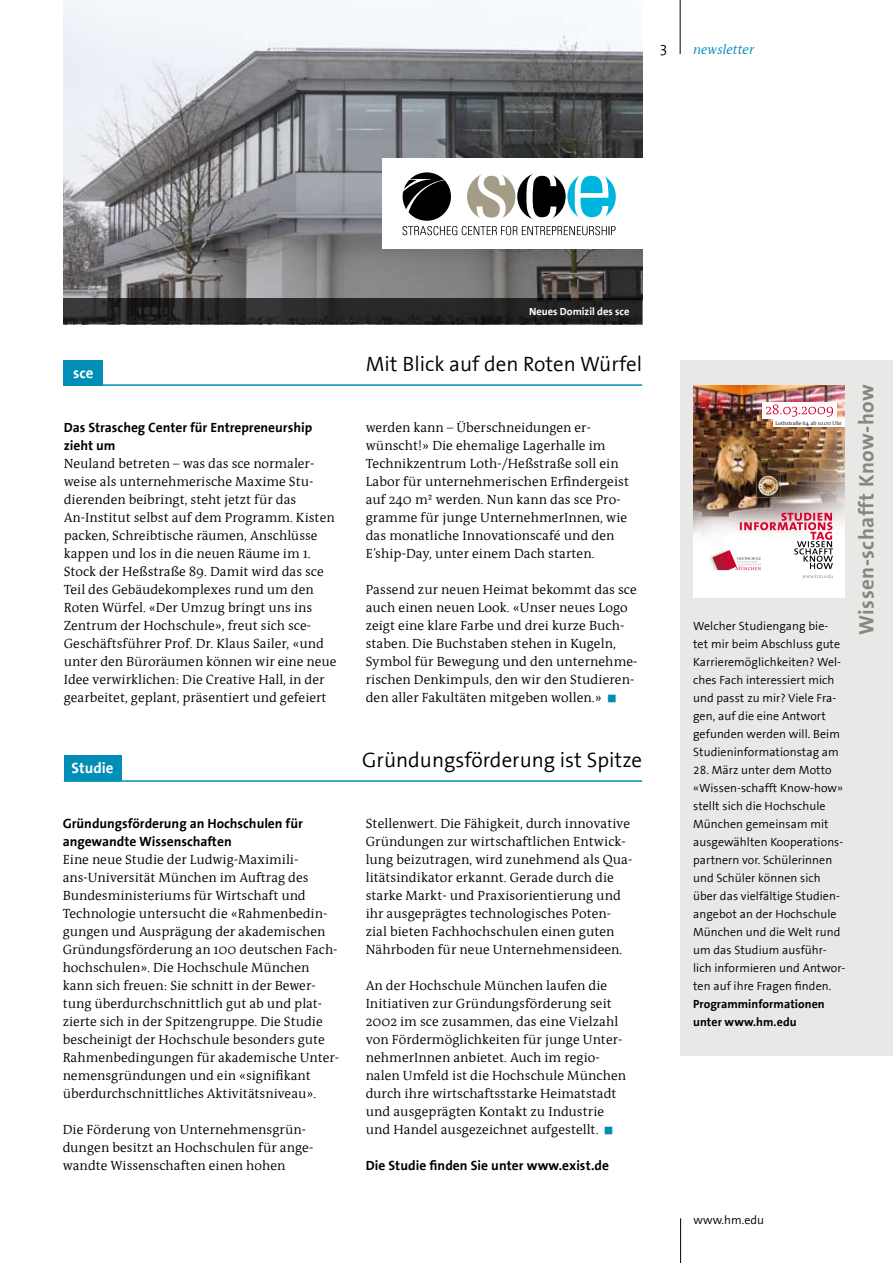
<style>
.page{position:relative;width:893px;height:1263px;background:#fff}
.page>*{position:absolute;margin:0;border:0;box-sizing:border-box;transform-origin:0 0}
.t1{font:21px "FHM The Sans";color:#000}
.t2{font:700 21px "FHM The Sans";letter-spacing:.025em;color:#878780}
.t3{font:700 15px "FHM The Sans";letter-spacing:.005em;color:#fff}
.t4{font:15px "FHM The Sans";color:#000}
.t5{font:13.5px/18px "FHM Antiqua";letter-spacing:.005em;color:#000}
.t6{font:700 13.5px/18px "FHM Antiqua";letter-spacing:.005em;color:#000}
.t7{font:italic 13.5px "FHM Antiqua";color:#008eb7}
.t8{font:12px/18px "FHM The Sans";letter-spacing:.005em;color:#000}
.t9{font:700 12px/18px "FHM The Sans";letter-spacing:.005em;color:#000}
.t10{font:700 10.5px "FHM The Sans";color:#fff}
.t11{font:5.25px "FHM Antiqua";color:#000}
.s1{color:#008eb7}
</style>
<div class="page">
<hr style="left:680px;top:0;width:1px;height:54px;background:#000">
<hr style="left:680px;top:1218px;width:1px;height:45px;background:#000">
<hr style="left:64px;top:384px;width:578px;height:2px;background:#008eb7">
<div style="left:64px;top:360px;width:39px;height:26px;background:#008eb7"></div>
<div style="left:680px;top:360px;width:213px;height:696px;background:#e8e8e6"></div>
<img style="left:64px;top:0;width:578px;height:298px">
<svg style="left:64px;top:298px;width:578px;height:26px;fill:#262525"></svg>
<img style="left:693px;top:385px;width:152px;height:212px">
<div style="left:762px;top:402px;width:75px;height:16px;background:#fff"></div>
<div style="left:774px;top:420px;width:71px;height:7px;background:#fff"></div>
<img style="left:708px;top:548px;width:4px;height:22px">
<img style="left:757px;top:474px;width:23px;height:23px">
<svg style="left:766px;top:404px;width:67px;height:13px"></svg>
<svg style="left:712px;top:513px;width:121px;height:65px"></svg>
<div style="left:383px;top:158px;width:372px;height:91px;background:#fff"></div>
<svg style="left:402px;top:172px;width:214px;height:63px"></svg>
<hr style="left:64px;top:780px;width:578px;height:2px;background:#008eb7">
<div style="left:64px;top:755px;width:57px;height:26px;background:#008eb7"></div>
<svg style="left:757px;top:476px;width:23px;height:20px"></svg>
<p class="t4" style="left:659px;top:41px;width:10px">3</p>
<p class="t7" style="left:693px;top:42px;width:63px">newsletter</p>
<p class="t3" style="left:73px;top:365px;width:22px">sce</p>
<p class="t6" style="left:64px;top:419px;width:250px">Das Strascheg Center für Entrepreneurship zieht um</p>
<p class="t5" style="left:64px;top:455px;width:275px">Neuland betreten – was das sce normaler&shy;weise als unternehmerische Maxime Stu&shy;dierenden beibringt, steht jetzt für das An-Institut selbst auf dem Programm. Kisten packen, Schreibtische räumen, Anschlüsse kappen und los in die neuen Räume im 1.<br>Stock der Heßstraße 89. Damit wird das sce Teil des Gebäudekomplexes rund um den Roten Würfel. «Der Umzug bringt uns ins Zentrum der Hochschule», freut sich sce-Geschäftsführer Prof. Dr. Klaus Sailer, «und unter den Büroräumen können wir eine neue Idee verwirklichen: Die Creative Hall, in der gearbeitet, geplant, präsentiert und gefeiert</p>
<p class="t3" style="left:71px;top:760px;width:44px">Studie</p>
<p class="t6" style="left:63px;top:815px;width:242px">Gründungsförderung an Hochschulen für angewandte Wissenschaften</p>
<p class="t5" style="left:63px;top:851px;width:278px">Eine neue Studie der Ludwig-Maximili&shy;ans-Universität München im Auftrag des Bundesministeriums für Wirtschaft und Technologie untersucht die «Rahmenbedin&shy;gungen und Ausprägung der akademischen Gründungsförderung an 100 deutschen Fach&shy;hochschulen». Die Hochschule München kann sich freuen: Sie schnitt in der Bewer&shy;tung überdurchschnittlich gut ab und plat&shy;zierte sich in der Spitzengruppe. Die Studie bescheinigt der Hochschule besonders gute Rahmenbedingungen für akademische Unter&shy;nemensgründungen und ein «signifikant überdurchschnittliches Aktivitätsniveau».</p>
<p class="t5" style="left:63px;top:1121px;width:252px">Die Förderung von Unternehmensgrün&shy;dungen besitzt an Hochschulen für ange&shy;wandte Wissenschaften einen hohen</p>
<p class="t10" style="left:529px;top:306px;width:102px">Neues Domizil des sce</p>
<h1 class="t1" style="left:366px;top:353px;width:278px">Mit Blick auf den Roten Würfel</h1>
<p class="t5" style="left:366px;top:419px;width:265px">werden kann – Überschneidungen er&shy;wünscht!» Die ehemalige Lagerhalle im Technikzentrum Loth-/Heßstraße soll ein Labor für unternehmerischen Erfindergeist auf 240 m² werden. Nun kann das sce Pro&shy;gramme für junge UnternehmerInnen, wie das monatliche Innovationscafé und den E’ship-Day, unter einem Dach starten.</p>
<p class="t5" style="left:366px;top:581px;width:273px">Passend zur neuen Heimat bekommt das sce auch einen neuen Look. «Unser neues Logo zeigt eine klare Farbe und drei kurze Buch&shy;staben. Die Buchstaben stehen in Kugeln, Symbol für Bewegung und den unternehme&shy;rischen Denkimpuls, den wir den Studieren&shy;den aller Fakultäten mitgeben wollen.» <span class="s1">■</span></p>
<h1 class="t1" style="left:362px;top:749px;width:281px">Gründungsförderung ist Spitze</h1>
<p class="t5" style="left:366px;top:815px;width:268px">Stellenwert. Die Fähigkeit, durch innovative Gründungen zur wirtschaftlichen Entwick&shy;lung beizutragen, wird zunehmend als Qua&shy;litätsindikator erkannt. Gerade durch die starke Markt- und Praxisorientierung und ihr ausgeprägtes technologisches Poten&shy;zial bieten Fachhochschulen einen guten Nährboden für neue Unternehmensideen.</p>
<p class="t5" style="left:366px;top:977px;width:262px">An der Hochschule München laufen die Initiativen zur Gründungsförderung seit 2002 im sce zusammen, das eine Vielzahl von Fördermöglichkeiten für junge Unter&shy;nehmerInnen anbietet. Auch im regio&shy;nalen Umfeld ist die Hochschule München durch ihre wirtschaftsstarke Heimatstadt und ausgeprägten Kontakt zu Industrie und Handel ausgezeichnet aufgestellt. <span class="s1">■</span></p>
<p class="t6" style="left:366px;top:1157px;width:245px">Die Studie finden Sie unter www.exist.de</p>
<p class="t11" style="left:775px;top:420px;width:68px">Lothstraße 64, ab 10.00 Uhr</p>
<p class="t8" style="left:693px;top:617px;width:150px">Welcher Studiengang bie&shy;tet mir beim Abschluss gute<br>Karrieremöglichkeiten? Wel&shy;ches Fach interessiert mich und passt zu mir? Viele Fra&shy;gen, auf die eine Antwort gefunden werden will. Beim<br>Studieninformationstag am</p>
<p class="t8" style="left:693px;top:761px;width:154px">28. März unter dem Motto «Wissen-schafft Know-how» stellt sich die Hochschule<br>München gemeinsam mit ausgewählten Kooperations&shy;partnern vor. Schülerinnen und Schüler können sich über das vielfältige Studien&shy;angebot an der Hochschule<br>München und die Welt rund um das Studium ausführ&shy;lich informieren und Antwor&shy;ten auf ihre Fragen finden.</p>
<p class="t9" style="left:693px;top:995px;width:133px">Programminformationen unter www.hm.edu</p>
<h1 class="t2" style="left:855px;top:635px;width:253px;rotate:-90deg">Wissen-schafft Know-how</h1>
<p class="t8" style="left:694px;top:1212px;width:72px">www.hm.edu</p>
</div>
